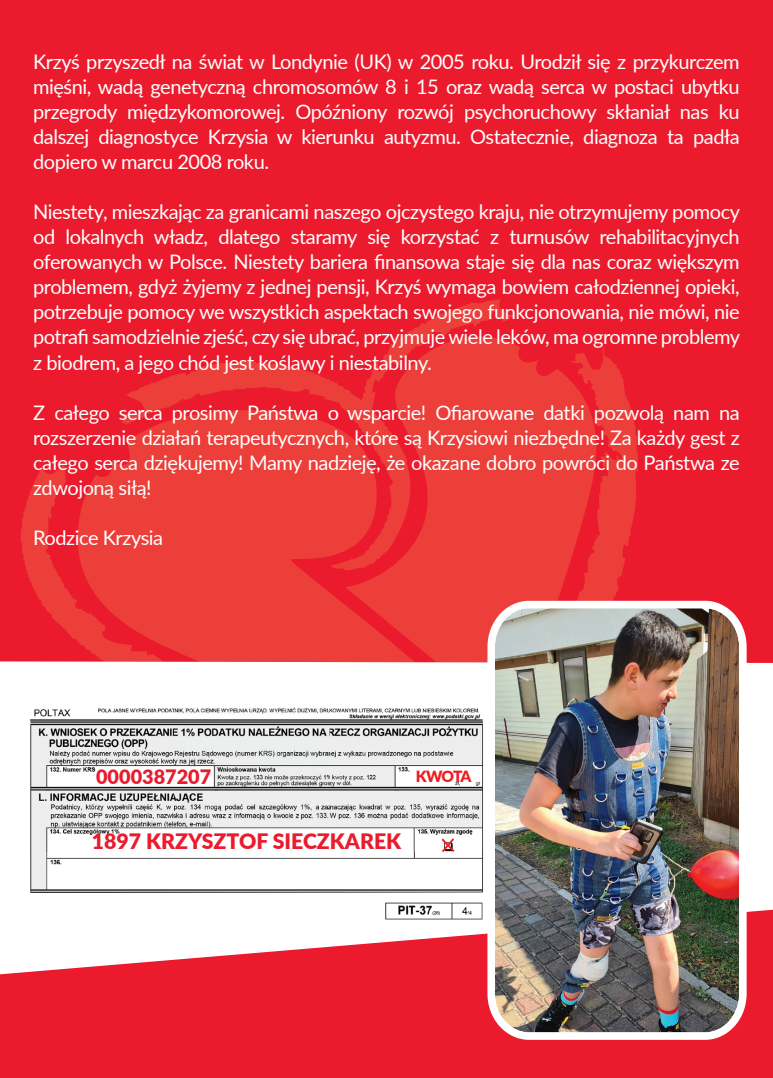
<style>
.page{position:relative;width:773px;height:1078px;background:#fff}
.page>*{position:absolute;margin:0;border:0;box-sizing:border-box;transform-origin:0 0}
.t1{font:900 21.25px "Lato";color:#eb1b2d}
.t2{font:20px/25px "Lato";letter-spacing:-.025em;color:#fff;text-align:justify}
.t3{font:900 19.75px "Lato";color:#eb1b2d}
.t4{font:900 15.5px "Lato";letter-spacing:-.07em;color:#ee1d23}
</style>
<div class="page">
<div style="left:0;top:0;width:772px;height:785px;background:#eb1b2d"></div>
<svg style="left:21px;top:299px;width:616px;height:362px;fill:#eb3d39"></svg>
<svg style="left:78px;top:410px;width:337px;height:251px;fill:#ec3f3a"></svg>
<div style="left:0;top:661px;width:772px;height:124px;background:#fff"></div>
<svg style="left:0;top:909px;width:772px;height:168px;fill:#eb1b2d"></svg>
<img style="left:487px;top:600px;width:259px;height:439px">
<img style="left:18px;top:704px;width:484px;height:221px">
<svg style="left:441px;top:838px;width:13px;height:14px"></svg>
<p class="t2" style="left:33px;top:49px;width:708px">Krzyś przyszedł na świat w Londynie (UK) w 2005 roku. Urodził się z przykurczem mięśni, wadą genetyczną chromosomów 8 i 15 oraz wadą serca w postaci ubytku przegrody międzykomorowej. Opóźniony rozwój psychoruchowy skłaniał nas ku dalszej diagnostyce Krzysia w kierunku autyzmu. Ostatecznie, diagnoza ta padła dopiero w marcu 2008 roku.</p>
<p class="t2" style="left:33px;top:199px;width:708px">Niestety, mieszkając za granicami naszego ojczystego kraju, nie otrzymujemy pomocy od lokalnych władz, dlatego staramy się korzystać z turnusów rehabilitacyjnych oferowanych w Polsce. Niestety bariera finansowa staje się dla nas coraz większym problemem, gdyż żyjemy z jednej pensji, Krzyś wymaga bowiem całodziennej opieki, potrzebuje pomocy we wszystkich aspektach swojego funkcjonowania, nie mówi, nie potrafi samodzielnie zjeść, czy się ubrać, przyjmuje wiele leków, ma ogromne problemy z biodrem, a jego chód jest koślawy i niestabilny.</p>
<p class="t2" style="left:33px;top:399px;width:708px">Z całego serca prosimy Państwa o wsparcie! Ofiarowane datki pozwolą nam na rozszerzenie działań terapeutycznych, które są Krzysiowi niezbędne! Za każdy gest z całego serca dziękujemy! Mamy nadzieję, że okazane dobro powróci do Państwa ze zdwojoną siłą!</p>
<p class="t2" style="left:33px;top:524px;width:131px">Rodzice Krzysia</p>
<p class="t3" style="left:96px;top:761px;width:117px">0000387207</p>
<p class="t4" style="left:416px;top:764px;width:57px">KWOTA</p>
<p class="t1" style="left:92px;top:825px;width:311px">1897 KRZYSZTOF SIECZKAREK</p>
</div>
